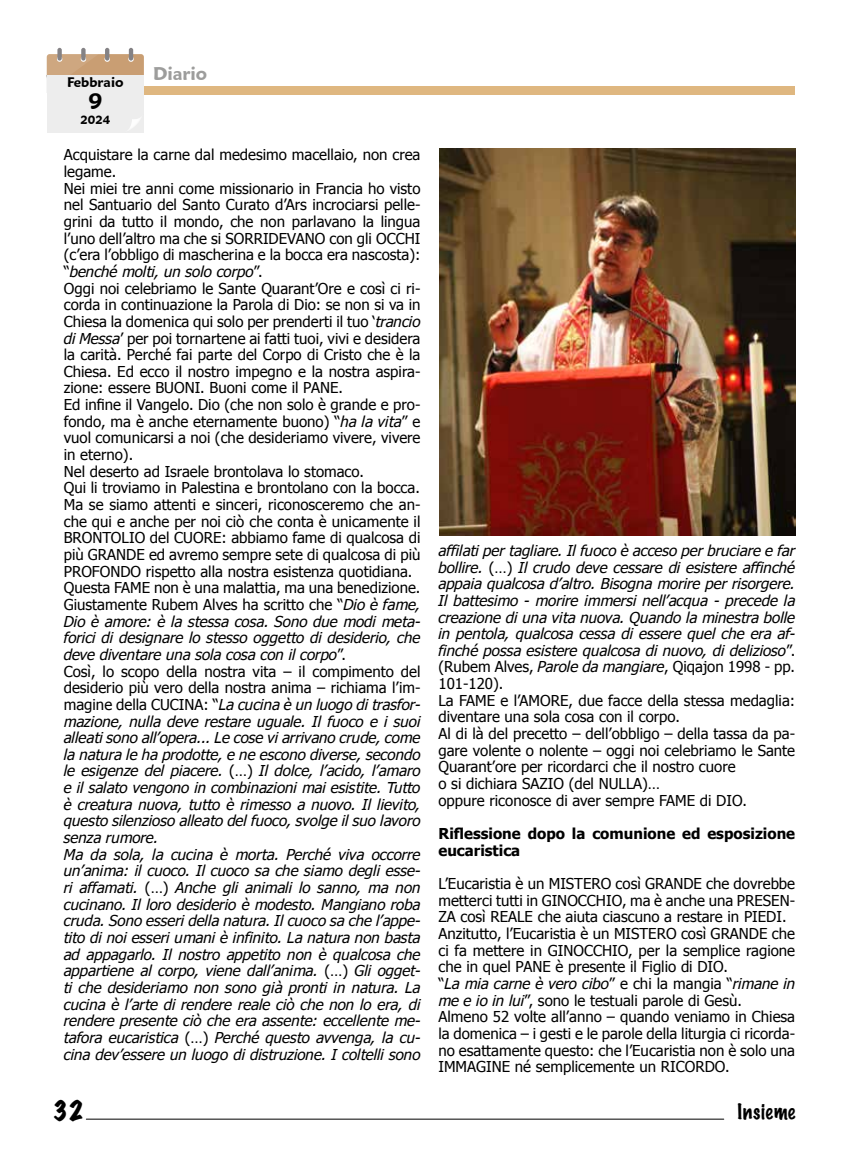
<style>
.page{position:relative;width:859px;height:1161px;background:#fff}
.page>*{position:absolute;margin:0;border:0;box-sizing:border-box;transform-origin:0 0}
.t1{font:expanded 24px "Marker Felt";color:#000}
.t2{font:600 22.5px "Maiandra GD";color:#000}
.t3{font:100 19.5px "Marker Felt";letter-spacing:.035em;color:#000}
.t4{font:600 18px "Maiandra GD";color:#9d9d9c}
.t5{font:15px/16.6px "Tahoma";color:#000}
.t6{font:italic 15px/16.6px "Tahoma W01";color:#000;text-align:justify}
.t7{font:700 15px/16.6px "Tahoma";color:#000}
.t8{font:600 13.5px "Maiandra GD";color:#000}
.t9{font:600 12px "Maiandra GD";color:#000}
.s1{font-family:"Tahoma";font-style:normal}
.s2{font-family:"Tahoma W01";font-style:italic}
</style>
<div class="page">
<hr style="left:86px;top:1119px;width:638px;height:1px;background:#000">
<div style="left:94px;top:86px;width:701px;height:8px;background:#dfb780"></div>
<svg style="left:47px;top:54px;width:97px;height:21px;background:#cba37a"></svg>
<div style="left:57px;top:48px;width:5px;height:13px;background:#848285;border-radius:2px"></div>
<div style="left:81px;top:48px;width:5px;height:13px;background:#848285;border-radius:2px"></div>
<hr style="left:105px;top:48px;width:4px;height:13px;background:#848285;border-radius:2px">
<hr style="left:129px;top:48px;width:4px;height:13px;background:#848285;border-radius:2px">
<div style="left:47px;top:75px;width:97px;height:58px;background:#ededed"></div>
<svg style="left:130px;top:118px;width:10px;height:11px"></svg>
<img style="left:439px;top:149px;width:356px;height:387px">
<p class="t8" style="left:67px;top:74px;width:58px">Febbraio</p>
<h2 class="t2" style="left:88px;top:88px;width:15px">9</h2>
<p class="t9" style="left:80px;top:113px;width:31px">2024</p>
<p class="t4" style="left:153px;top:63px;width:56px">Diario</p>
<p class="t5" style="left:64px;top:146px;width:358px">Acquistare la carne dal medesimo macellaio, non crea legame.<br>Nei miei tre anni come missionario in Francia ho visto nel Santuario del Santo Curato d’Ars incrociarsi pelle&shy;grini da tutto il mondo, che non parlavano la lingua l’uno dell’altro ma che si SORRIDEVANO con gli OCCHI (c’era l’obbligo di mascherina e la bocca era nascosta):</p>
<p class="t6" style="left:64px;top:263px;width:200px"><span class="s1">“</span>benché molti, un solo corpo<span class="s1">”.</span></p>
<p class="t5" style="left:64px;top:279px;width:358px">Oggi noi celebriamo le Sante Quarant’Ore e così ci ri&shy;corda in continuazione la Parola di Dio: se non si va in Chiesa la domenica qui solo per prenderti il tuo ‘<span class="s2">trancio di Messa</span>’ per poi tornartene ai fatti tuoi, vivi e desidera la carità. Perché fai parte del Corpo di Cristo che è la Chiesa. Ed ecco il nostro impegno e la nostra aspira&shy;zione: essere BUONI. Buoni come il PANE.<br>Ed infine il Vangelo. Dio (che non solo è grande e pro&shy;fondo, ma è anche eternamente buono) “<span class="s2">ha la vita</span>” e vuol comunicarsi a noi (che desideriamo vivere, vivere in eterno).<br>Nel deserto ad Israele brontolava lo stomaco.<br>Qui li troviamo in Palestina e brontolano con la bocca.<br>Ma se siamo attenti e sinceri, riconosceremo che an&shy;che qui e anche per noi ciò che conta è unicamente il BRONTOLIO del CUORE: abbiamo fame di qualcosa di più GRANDE ed avremo sempre sete di qualcosa di più PROFONDO rispetto alla nostra esistenza quotidiana.<br>Questa FAME non è una malattia, ma una benedizione.<br>Giustamente Rubem Alves ha scritto che “<span class="s2">Dio è fame,</span></p>
<p class="t6" style="left:64px;top:612px;width:358px">Dio è amore: è la stessa cosa. Sono due modi meta&shy;forici di designare lo stesso oggetto di desiderio, che deve diventare una sola cosa con il corpo<span class="s1">”.</span></p>
<p class="t5" style="left:64px;top:662px;width:358px">Così, lo scopo della nostra vita – il compimento del desiderio più vero della nostra anima – richiama l’im-</p>
<p class="t6" style="left:64px;top:695px;width:358px;text-align:left"><span class="s1">magine della CUCINA: “</span>La cucina è un luogo di trasfor&shy;mazione, nulla deve restare uguale. Il fuoco e i suoi alleati sono all’opera... Le cose vi arrivano crude, come la natura le ha prodotte, e ne escono diverse, secondo le esigenze del piacere. <span class="s1">(…)</span> Il dolce, l’acido, l’amaro e il salato vengono in combinazioni mai esistite. Tutto è creatura nuova, tutto è rimesso a nuovo. Il lievito, questo silenzioso alleato del fuoco, svolge il suo lavoro senza rumore.<br>Ma da sola, la cucina è morta. Perché viva occorre un’anima: il cuoco. Il cuoco sa che siamo degli esse&shy;ri affamati. <span class="s1">(…)</span> Anche gli animali lo sanno, ma non cucinano. Il loro desiderio è modesto. Mangiano roba cruda. Sono esseri della natura. Il cuoco sa che l’appe&shy;tito di noi esseri umani è infinito. La natura non basta ad appagarlo. Il nostro appetito non è qualcosa che appartiene al corpo, viene dall’anima. <span class="s1">(…)</span> Gli ogget&shy;ti che desideriamo non sono già pronti in natura. La cucina è l’arte di rendere reale ciò che non lo era, di rendere presente ciò che era assente: eccellente me&shy;tafora eucaristica <span class="s1">(…)</span> Perché questo avvenga, la cu&shy;cina dev’essere un luogo di distruzione. I coltelli sono</p>
<p class="t6" style="left:438px;top:542px;width:358px">affilati per tagliare. Il fuoco è acceso per bruciare e far bollire. <span class="s1">(…)</span> Il crudo deve cessare di esistere affinché appaia qualcosa d’altro. Bisogna morire per risorgere.<br>Il battesimo - morire immersi nell’acqua - precede la creazione di una vita nuova. Quando la minestra bolle in pentola, qualcosa cessa di essere quel che era af&shy;finché possa esistere qualcosa di nuovo, di delizioso<span class="s1">”.</span></p>
<p class="t5" style="left:438px;top:658px;width:358px">(Rubem Alves, <span class="s2">Parole da mangiare</span>, Qiqajon 1998 - pp.<br>101-120).<br>La FAME e l’AMORE, due facce della stessa medaglia: diventare una sola cosa con il corpo.<br>Al di là del precetto – dell’obbligo – della tassa da pa&shy;gare volente o nolente – oggi noi celebriamo le Sante Quarant’ore per ricordarci che il nostro cuore<br>o si dichiara SAZIO (del NULLA)…<br>oppure riconosce di aver sempre FAME di DIO.</p>
<p class="t7" style="left:438px;top:824px;width:358px">Riflessione dopo la comunione ed esposizione eucaristica</p>
<p class="t5" style="left:438px;top:874px;width:358px">L’Eucaristia è un MISTERO così GRANDE che dovrebbe metterci tutti in GINOCCHIO, ma è anche una PRESEN-ZA così REALE che aiuta ciascuno a restare in PIEDI.<br>Anzitutto, l’Eucaristia è un MISTERO così GRANDE che ci fa mettere in GINOCCHIO, per la semplice ragione che in quel PANE è presente il Figlio di DIO.</p>
<p class="t6" style="left:438px;top:974px;width:358px"><span class="s1">“</span>La mia carne è vero cibo<span class="s1">” e chi la mangia “</span>rimane in</p>
<p class="t5" style="left:438px;top:991px;width:358px"><span class="s2">me e io in lui</span>”, sono le testuali parole di Gesù.<br>Almeno 52 volte all’anno – quando veniamo in Chiesa la domenica – i gesti e le parole della liturgia ci ricorda&shy;no esattamente questo: che l’Eucaristia non è solo una IMMAGINE né semplicemente un RICORDO.</p>
<h1 class="t1" style="left:52px;top:1091px;width:33px">32</h1>
<h3 class="t3" style="left:738px;top:1096px;width:59px">Insieme</h3>
</div>
